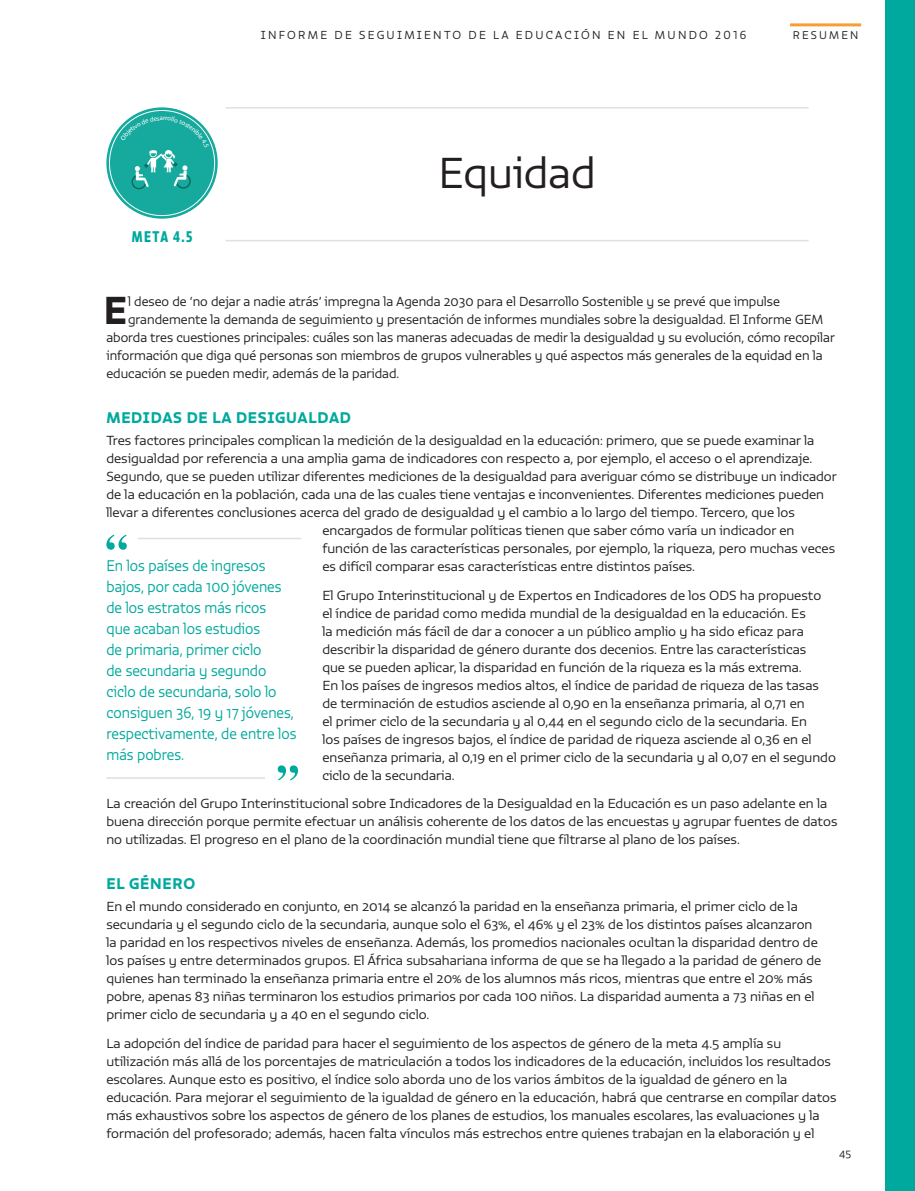
<style>
.page{position:relative;width:915px;height:1191px;background:#fff}
.page>*{position:absolute;margin:0;border:0;box-sizing:border-box;transform-origin:0 0}
.t1{font:300 42px "Vita Std";color:#231f20}
.t2{font:37.8px "Vita Std Bld";color:#231f20}
.t3{font:300 15px/21px "Vita Std";color:#00a99d;scale:.93 1}
.t4{font:15px "Vita Std Bld";letter-spacing:.05em;color:#00a99d}
.t5{font:15px "Vita Cond Std Bld";color:#00a99d}
.t6{font:300 12.75px/18px "Vita Std";color:#231f20;scale:1.04 1}
.t7{font:300 12.75px "Vita Std";color:#231f20}
.t8{font:300 11.25px "Vita Std";letter-spacing:.2em;color:#231f20}
.t9{font:300 10.8px "Vita Std";letter-spacing:.2em;color:#231f20}
.t10{font:300 10.5px "Vita Std";color:#231f20}
</style>
<div class="page">
<div style="left:884px;top:0;width:30px;height:1191px;background:#00a99d"></div>
<hr style="left:789px;top:23px;width:71px;height:3px;background:#f89d33">
<svg style="left:106px;top:107px;width:112px;height:112px;background:#2eb3a7"></svg>
<hr style="left:225px;top:107px;width:583px;height:2px;background:#e2dfde">
<hr style="left:225px;top:240px;width:583px;height:1px;background:#e2dfde">
<hr style="left:138px;top:538px;width:163px;height:1px;background:#e2dfde">
<hr style="left:106px;top:777px;width:159px;height:1px;background:#e2dfde">
<svg style="left:106px;top:534px;width:21px;height:16px"></svg>
<svg style="left:277px;top:765px;width:21px;height:15px"></svg>
<svg style="left:120px;top:116px;width:89px;height:73px;background:#2db1a6"></svg>
<p class="t8" style="left:261px;top:28px;width:487px">INFORME DE SEGUIMIENTO DE LA EDUCACIÓN EN EL MUNDO 2016</p>
<p class="t9" style="left:792px;top:28px;width:67px">RESUMEN</p>
<p class="t5" style="left:132px;top:227px;width:62px">META 4.5</p>
<h1 class="t1" style="left:438px;top:145px;width:159px">Equidad</h1>
<h2 class="t2" style="left:104px;top:285px;width:25px">E</h2>
<p class="t7" style="left:128px;top:293px;width:653px">l deseo de ‘no dejar a nadie atrás’ impregna la Agenda 2030 para el Desarrollo Sostenible y se prevé que impulse</p>
<p class="t7" style="left:128px;top:311px;width:696px">grandemente la demanda de seguimiento y presentación de informes mundiales sobre la desigualdad. El Informe GEM</p>
<p class="t7" style="left:106px;top:329px;width:729px">aborda tres cuestiones principales: cuáles son las maneras adecuadas de medir la desigualdad y su evolución, cómo recopilar</p>
<p class="t7" style="left:106px;top:347px;width:717px">información que diga qué personas son miembros de grupos vulnerables y qué aspectos más generales de la equidad en la</p>
<p class="t7" style="left:106px;top:365px;width:294px">educación se pueden medir, además de la paridad.</p>
<p class="t4" style="left:106px;top:407px;width:246px">MEDIDAS DE LA DESIGUALDAD</p>
<p class="t6" style="left:106px;top:431px;width:682px">Tres factores principales complican la medición de la desigualdad en la educación: primero, que se puede examinar la</p>
<p class="t6" style="left:106px;top:449px;width:680px">desigualdad por referencia a una amplia gama de indicadores con respecto a, por ejemplo, el acceso o el aprendizaje.</p>
<p class="t6" style="left:106px;top:467px;width:703px">Segundo, que se pueden utilizar diferentes mediciones de la desigualdad para averiguar cómo se distribuye un indicador</p>
<p class="t6" style="left:106px;top:485px;width:691px">de la educación en la población, cada una de las cuales tiene ventajas e inconvenientes. Diferentes mediciones pueden</p>
<p class="t6" style="left:106px;top:503px;width:663px">llevar a diferentes conclusiones acerca del grado de desigualdad y el cambio a lo largo del tiempo. Tercero, que los</p>
<p class="t6" style="left:322px;top:521px;width:455px">encargados de formular políticas tienen que saber cómo varía un indicador en</p>
<p class="t6" style="left:322px;top:539px;width:494px">función de las características personales, por ejemplo, la riqueza, pero muchas veces</p>
<p class="t6" style="left:322px;top:557px;width:360px">es difícil comparar esas características entre distintos países.</p>
<p class="t6" style="left:322px;top:586px;width:495px">El Grupo Interinstitucional y de Expertos en Indicadores de los ODS ha propuesto<br>el índice de paridad como medida mundial de la desigualdad en la educación. Es<br>la medición más fácil de dar a conocer a un público amplio y ha sido eficaz para describir la disparidad de género durante dos decenios. Entre las características<br>que se pueden aplicar, la disparidad en función de la riqueza es la más extrema.<br>En los países de ingresos medios altos, el índice de paridad de riqueza de las tasas de terminación de estudios asciende al 0,90 en la enseñanza primaria, al 0,71 en<br>el primer ciclo de la secundaria y al 0,44 en el segundo ciclo de la secundaria. En<br>los países de ingresos bajos, el índice de paridad de riqueza asciende al 0,36 en el enseñanza primaria, al 0,19 en el primer ciclo de la secundaria y al 0,07 en el segundo ciclo de la secundaria.</p>
<p class="t6" style="left:106px;top:794px;width:704px">La creación del Grupo Interinstitucional sobre Indicadores de la Desigualdad en la Educación es un paso adelante en la buena dirección porque permite efectuar un análisis coherente de los datos de las encuestas y agrupar fuentes de datos no utilizadas. El progreso en el plano de la coordinación mundial tiene que filtrarse al plano de los países.</p>
<p class="t4" style="left:106px;top:873px;width:90px">EL GÉNERO</p>
<p class="t6" style="left:106px;top:897px;width:688px">En el mundo considerado en conjunto, en 2014 se alcanzó la paridad en la enseñanza primaria, el primer ciclo de la secundaria y el segundo ciclo de la secundaria, aunque solo el 63%, el 46% y el 23% de los distintos países alcanzaron la paridad en los respectivos niveles de enseñanza. Además, los promedios nacionales ocultan la disparidad dentro de los países y entre determinados grupos. El África subsahariana informa de que se ha llegado a la paridad de género de quienes han terminado la enseñanza primaria entre el 20% de los alumnos más ricos, mientras que entre el 20% más pobre, apenas 83 niñas terminaron los estudios primarios por cada 100 niños. La disparidad aumenta a 73 niñas en el primer ciclo de secundaria y a 40 en el segundo ciclo.</p>
<p class="t6" style="left:106px;top:1033px;width:703px">La adopción del índice de paridad para hacer el seguimiento de los aspectos de género de la meta 4.5 amplía su utilización más allá de los porcentajes de matriculación a todos los indicadores de la educación, incluidos los resultados escolares. Aunque esto es positivo, el índice solo aborda uno de los varios ámbitos de la igualdad de género en la educación. Para mejorar el seguimiento de la igualdad de género en la educación, habrá que centrarse en compilar datos más exhaustivos sobre los aspectos de género de los planes de estudios, los manuales escolares, las evaluaciones y la formación del profesorado; además, hacen falta vínculos más estrechos entre quienes trabajan en la elaboración y el</p>
<p class="t3" style="left:106px;top:555px;width:206px">En los países de ingresos bajos, por cada 100 jóvenes de los estratos más ricos<br>que acaban los estudios<br>de primaria, primer ciclo<br>de secundaria y segundo ciclo de secundaria, solo lo consiguen 36, 19 y 17 jóvenes, respectivamente, de entre los más pobres.</p>
<p class="t10" style="left:838px;top:1146px;width:14px">45</p>
</div>
